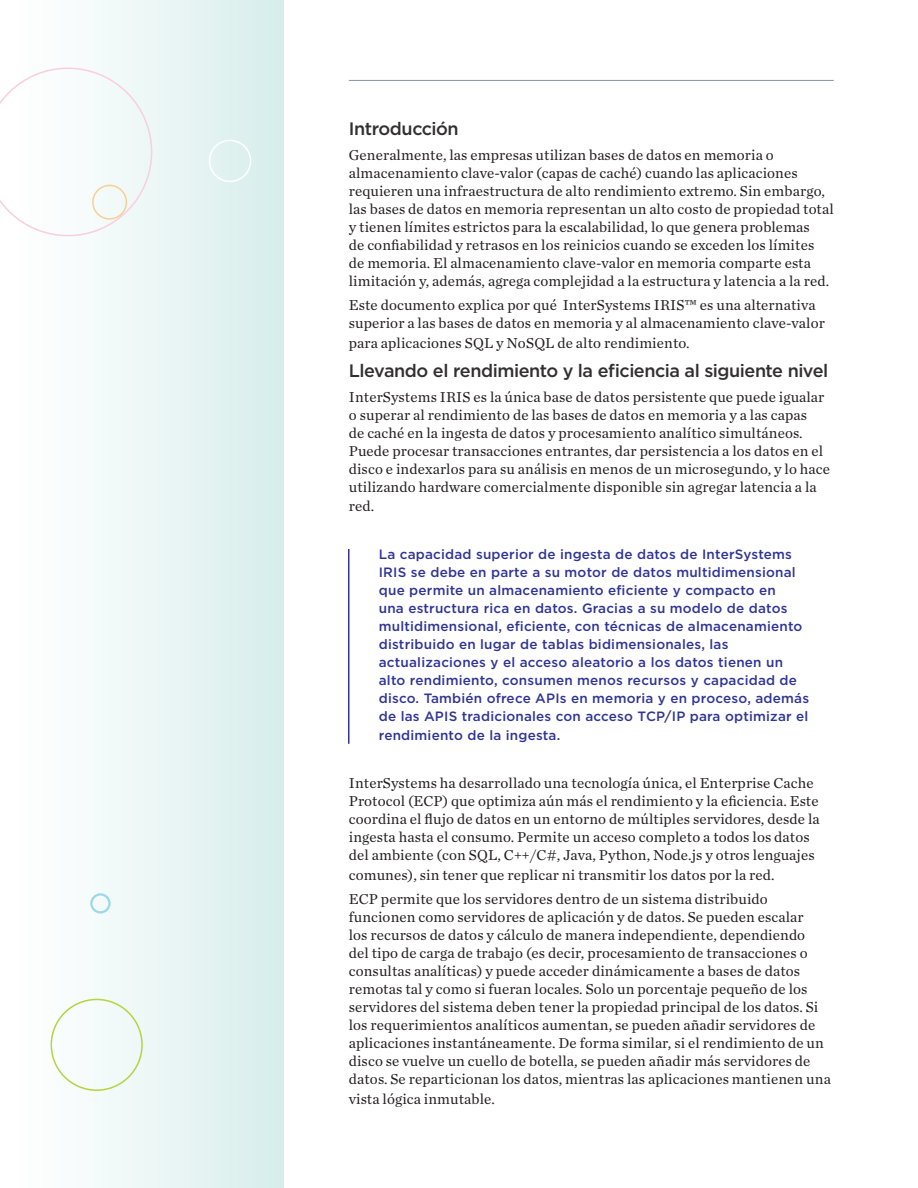
<style>
.page{position:relative;width:918px;height:1188px;background:#fff}
.page>*{position:absolute;margin:0;border:0;box-sizing:border-box;transform-origin:0 0}
.t1{font:500 18px "Gotham";letter-spacing:-.025em;color:#312f30}
.t2{font:15px/18px "Chronicle Text G1";letter-spacing:.005em;color:#231f20}
.t3{font:500 13.5px/18px "Gotham";letter-spacing:.015em;color:#303595}
</style>
<div class="page">
<div style="left:0;top:0;width:284px;height:1188px;background:linear-gradient(to right,#fff,#d8eeec)"></div>
<div style="left:90px;top:893px;width:21px;height:21px;border:2px solid #9bd9e8;border-radius:50%"></div>
<svg style="left:0;top:68px;width:152px;height:168px"></svg>
<div style="left:209px;top:140px;width:42px;height:42px;border:2px solid #fff;border-radius:50%"></div>
<div style="left:51px;top:999px;width:92px;height:92px;border:2px solid #b6d43d;border-radius:50%"></div>
<div style="left:92px;top:185px;width:35px;height:35px;border:2px solid #fbb249;border-radius:50%"></div>
<hr style="left:349px;top:80px;width:485px;height:1px;background:#86939e">
<hr style="left:348px;top:549px;width:2px;height:195px;background:#303595">
<p class="t1" style="left:349px;top:117px;width:111px">Introducción</p>
<p class="t2" style="left:349px;top:145px;width:486px">Generalmente, las empresas utilizan bases de datos en memoria o almacenamiento clave-valor (capas de caché) cuando las aplicaciones requieren una infraestructura de alto rendimiento extremo. Sin embargo, las bases de datos en memoria representan un alto costo de propiedad total y tienen límites estrictos para la escalabilidad, lo que genera problemas<br>de confiabilidad y retrasos en los reinicios cuando se exceden los límites<br>de memoria. El almacenamiento clave-valor en memoria comparte esta limitación y, además, agrega complejidad a la estructura y latencia a la red.</p>
<p class="t2" style="left:349px;top:295px;width:478px">Este documento explica por qué InterSystems IRIS™ es una alternativa superior a las bases de datos en memoria y al almacenamiento clave-valor</p>
<p class="t2" style="left:349px;top:333px;width:342px">para aplicaciones SQL y NoSQL de alto rendimiento.</p>
<p class="t1" style="left:349px;top:359px;width:481px">Llevando el rendimiento y la eficiencia al siguiente nivel</p>
<p class="t2" style="left:349px;top:387px;width:483px">InterSystems IRIS es la única base de datos persistente que puede igualar o superar al rendimiento de las bases de datos en memoria y a las capas<br>de caché en la ingesta de datos y procesamiento analítico simultáneos.<br>Puede procesar transacciones entrantes, dar persistencia a los datos en el disco e indexarlos para su análisis en menos de un microsegundo, y lo hace utilizando hardware comercialmente disponible sin agregar latencia a la</p>
<p class="t2" style="left:349px;top:496px;width:27px">red.</p>
<p class="t3" style="left:379px;top:545px;width:432px">La capacidad superior de ingesta de datos de InterSystems IRIS se debe en parte a su motor de datos multidimensional que permite un almacenamiento eficiente y compacto en<br>una estructura rica en datos. Gracias a su modelo de datos multidimensional, eficiente, con técnicas de almacenamiento distribuido en lugar de tablas bidimensionales, las actualizaciones y el acceso aleatorio a los datos tienen un alto rendimiento, consumen menos recursos y capacidad de disco. También ofrece APIs en memoria y en proceso, además de las APIS tradicionales con acceso TCP/IP para optimizar el</p>
<p class="t3" style="left:379px;top:726px;width:183px">rendimiento de la ingesta.</p>
<p class="t2" style="left:349px;top:773px;width:472px">InterSystems ha desarrollado una tecnología única, el Enterprise Cache Protocol (ECP) que optimiza aún más el rendimiento y la eficiencia. Este coordina el flujo de datos en un entorno de múltiples servidores, desde la ingesta hasta el consumo. Permite un acceso completo a todos los datos del ambiente (con SQL, C++/C#, Java, Python, Node.js y otros lenguajes</p>
<p class="t2" style="left:349px;top:865px;width:427px">comunes), sin tener que replicar ni transmitir los datos por la red.</p>
<p class="t2" style="left:349px;top:889px;width:484px">ECP permite que los servidores dentro de un sistema distribuido funcionen como servidores de aplicación y de datos. Se pueden escalar<br>los recursos de datos y cálculo de manera independiente, dependiendo<br>del tipo de carga de trabajo (es decir, procesamiento de transacciones o consultas analíticas) y puede acceder dinámicamente a bases de datos remotas tal y como si fueran locales. Solo un porcentaje pequeño de los servidores del sistema deben tener la propiedad principal de los datos. Si los requerimientos analíticos aumentan, se pueden añadir servidores de aplicaciones instantáneamente. De forma similar, si el rendimiento de un disco se vuelve un cuello de botella, se pueden añadir más servidores de datos. Se reparticionan los datos, mientras las aplicaciones mantienen una</p>
<p class="t2" style="left:349px;top:1089px;width:148px">vista lógica inmutable.</p>
</div>
